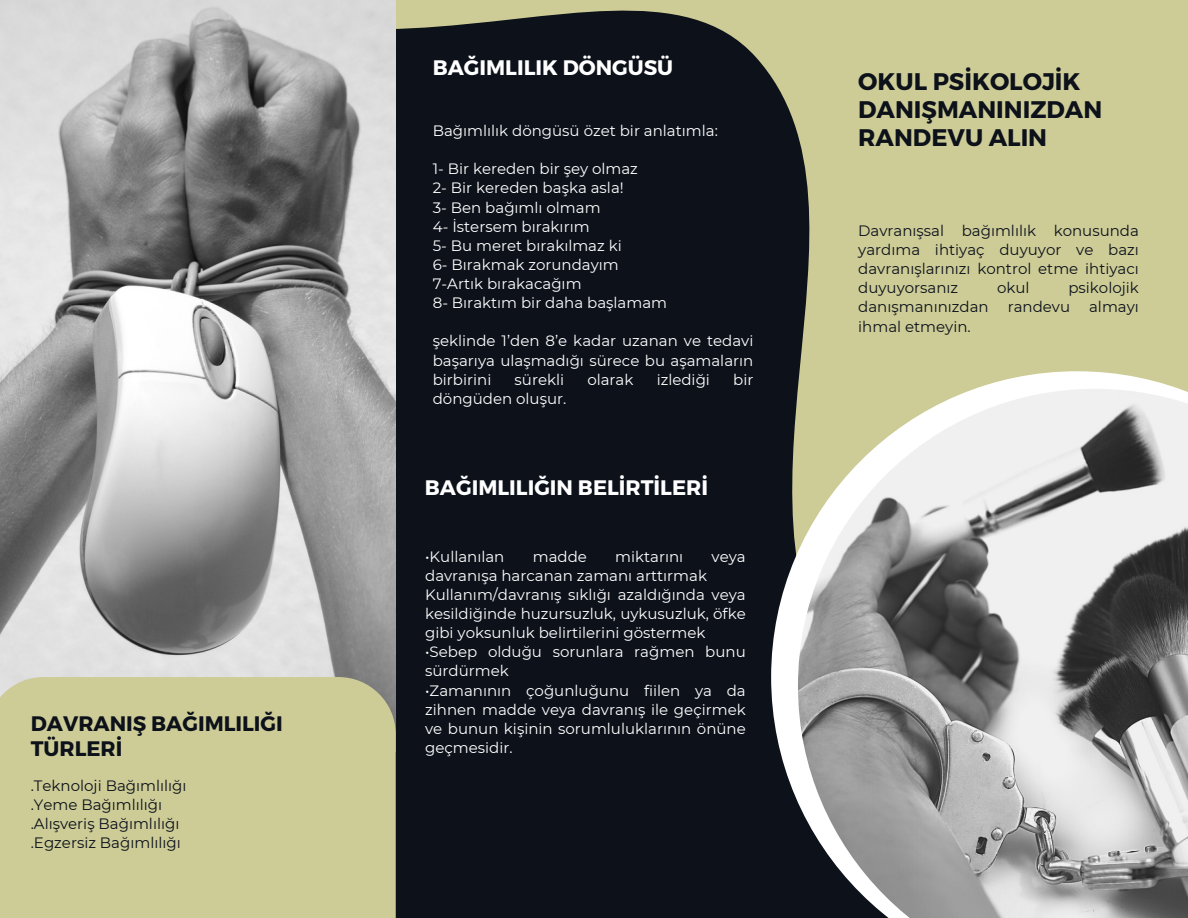
<style>
.page{position:relative;width:1188px;height:918px;background:#0c111a}
.page>*{position:absolute;margin:0;border:0;box-sizing:border-box;transform-origin:0 0}
.t1{font:700 24px/28.2px "Montserrat";color:#0c111a}
.t2{font:700 21px "Montserrat";color:#fff}
.t3{font:700 21px/24.8px "Montserrat";color:#0c111a}
.t4{font:15px/19.2px "Montserrat";color:#fff;text-align:justify}
.t5{font:15px/19.2px "Montserrat";color:#0c111a;text-align:justify}
</style>
<div class="page">
<svg style="left:396px;top:0;width:792px;height:371px;fill:#cdcc97"></svg>
<svg style="left:771px;top:371px;width:417px;height:432px"></svg>
<img style="left:0;top:0;width:396px;height:677px">
<div style="left:0;top:677px;width:396px;height:241px;background:#cdcc97"></div>
<img style="left:798px;top:389px;width:390px;height:529px">
<p class="t3" style="left:31px;top:711px;width:254px">DAVRANIŞ BAĞIMLILIĞI<br>TÜRLERİ</p>
<p class="t5" style="left:31px;top:776px;width:157px">.Teknoloji Bağımlılığı</p>
<p class="t5" style="left:31px;top:795px;width:133px">.Yeme Bağımlılığı</p>
<p class="t5" style="left:31px;top:814px;width:150px">.Alışveriş Bağımlılığı</p>
<p class="t5" style="left:31px;top:833px;width:152px">.Egzersiz Bağımlılığı</p>
<p class="t2" style="left:433px;top:54px;width:242px">BAĞIMLILIK DÖNGÜSÜ</p>
<p class="t4" style="left:433px;top:121px;width:287px">Bağımlılık döngüsü özet bir anlatımla:</p>
<p class="t4" style="left:433px;top:159px;width:207px">1- Bi r kereden bi r şey olmaz</p>
<p class="t4" style="left:433px;top:178px;width:192px">2- Bi r kereden başka asla!</p>
<p class="t4" style="left:433px;top:198px;width:169px">3- Ben bağımlı olmam</p>
<p class="t4" style="left:433px;top:217px;width:158px">4- İstersem bırakırım</p>
<p class="t4" style="left:433px;top:236px;width:188px">5- Bu meret bırakılmaz ki</p>
<p class="t4" style="left:433px;top:255px;width:188px">6- Bırakmak zorundayım</p>
<p class="t4" style="left:433px;top:274px;width:150px">7-Artık bırakacağım</p>
<p class="t4" style="left:433px;top:293px;width:236px">8- Bıraktım bi r daha başlamam</p>
<p class="t4" style="left:433px;top:331px;width:322px;text-align:left">şekli nde 1’den 8’e kadar uzanan ve tedavi başarıya ulaşmadığı sürece bu aşamaların birbirini</p>
<p class="t4" style="left:515px;top:370px;width:48px">sürekli</p>
<p class="t4" style="left:587px;top:370px;width:48px">olarak</p>
<p class="t4" style="left:657px;top:370px;width:52px">izlediği</p>
<p class="t4" style="left:733px;top:370px;width:22px">bir</p>
<p class="t4" style="left:433px;top:389px;width:135px">döngüden oluşur.</p>
<p class="t2" style="left:425px;top:474px;width:285px">BAĞIMLILIĞIN BELİRTİLERİ</p>
<p class="t4" style="left:425px;top:547px;width:81px">•Kullanılan</p>
<p class="t4" style="left:533px;top:547px;width:56px">madde</p>
<p class="t4" style="left:615px;top:547px;width:70px">miktarını</p>
<p class="t4" style="left:712px;top:547px;width:36px">veya</p>
<p class="t4" style="left:425px;top:566px;width:283px">davranışa harcanan zamanı arttırmak</p>
<p class="t4" style="left:425px;top:585px;width:322px">Kullanım/davranış sıklığı azaldığında veya kesi ldiği nde huzursuzluk, uykusuzluk, öfke gi bi yoksunluk beli rti leri ni göstermek</p>
<p class="t4" style="left:425px;top:642px;width:322px">•Sebep olduğu sorunlara rağmen bunu sürdürmek</p>
<p class="t4" style="left:425px;top:681px;width:322px">•Zamanının çoğunluğunu fiilen ya da zi hnen madde veya davranış i le geçi rmek ve bunun kişinin sorumluluklarının önüne geçmesidi r.</p>
<p class="t1" style="left:858px;top:66px;width:246px">OKUL PSİKOLOJİK<br>DANIŞMANINIZDAN<br>RANDEVU ALIN</p>
<p class="t5" style="left:858px;top:221px;width:282px">Davranışsal bağımlılık konusunda yardıma i htiyaç duyuyor ve bazı davranışlarınızı kontrol etme i htiyacı duyuyorsanız</p>
<p class="t5" style="left:997px;top:278px;width:34px">okul</p>
<p class="t5" style="left:1068px;top:278px;width:72px">psi koloji k</p>
<p class="t5" style="left:858px;top:297px;width:132px">danışmanınızdan</p>
<p class="t5" style="left:1008px;top:297px;width:64px">randevu</p>
<p class="t5" style="left:1089px;top:297px;width:51px">almayı</p>
<p class="t5" style="left:858px;top:317px;width:114px">i hmal etmeyi n.</p>
</div>
